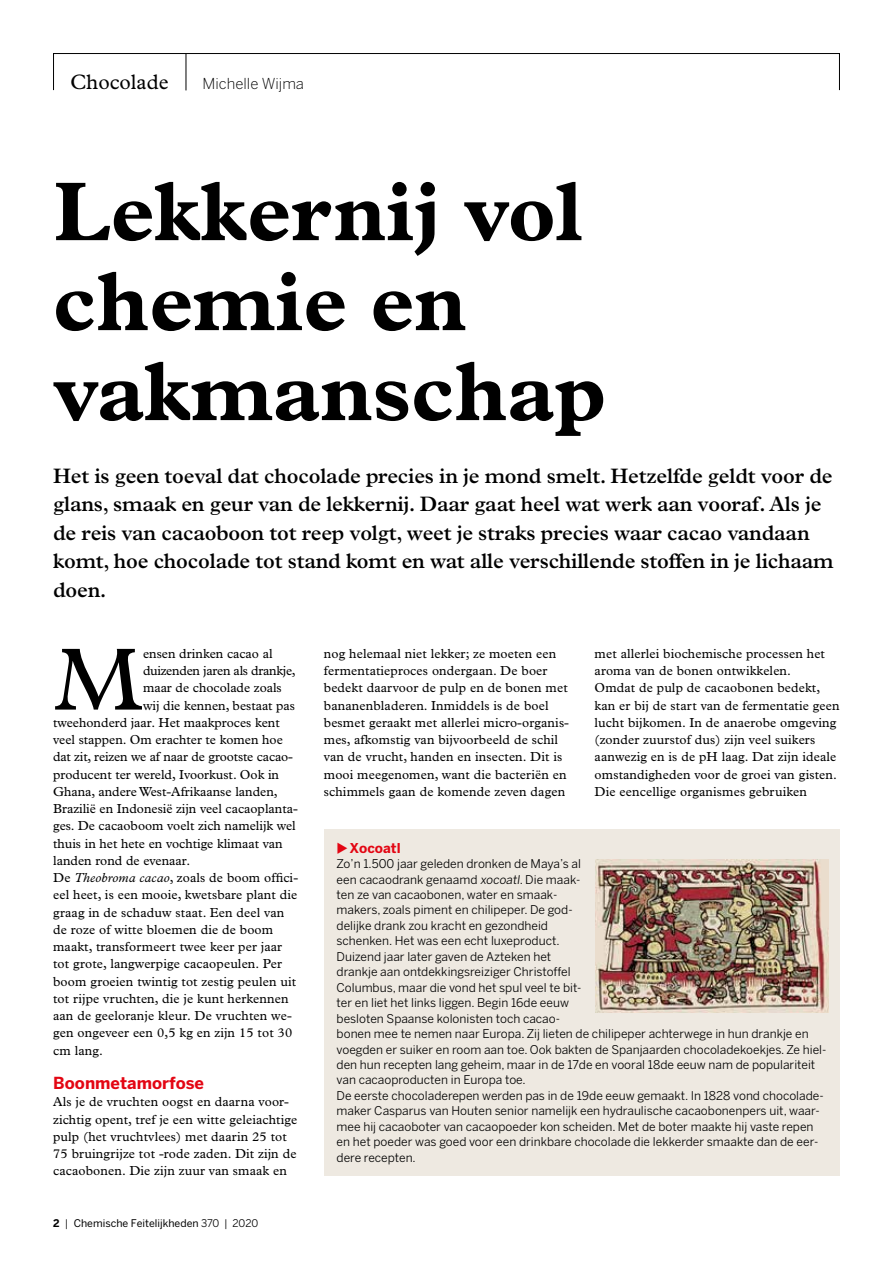
<style>
.page{position:relative;width:893px;height:1263px;background:#fff}
.page>*{position:absolute;margin:0;border:0;box-sizing:border-box;transform-origin:0 0}
.t1{font:88.95px "Plantin Std";color:#000}
.t2{font:700 84px/90px "Plantin Std";color:#000}
.t3{font:600 21px/28.5px "Plantin Std";letter-spacing:-.01em;color:#000}
.t4{font:21px "Plantin Std";color:#000}
.t5{font:700 16.5px "Benton Sans";color:#e30613}
.t6{font:300 15px "Benton Sans";color:#000}
.t7{font:700 13.5px "Benton Sans";color:#e30613}
.t8{font:13.2px/17.2px "Plantin Std";letter-spacing:.01em;color:#000}
.t9{font:13.2px "Plantin Std";letter-spacing:-.01em;color:#000}
.t10{font:13.2px "Plantin Std";letter-spacing:-.02em;color:#000}
.t11{font:12px/15.5px "Benton Sans";color:#000}
.t12{font:10.5px "Benton Sans";color:#000}
.s1{font-style:italic}
.s2{font-weight:700}
.s3{font-style:inherit}
</style>
<div class="page">
<div style="left:53px;top:53px;width:787px;height:37px;border:1px solid #000"></div>
<hr style="left:186px;top:54px;width:1px;height:36px;background:#000">
<div style="left:324px;top:829px;width:516px;height:347px;background:#eee9e1"></div>
<img style="left:596px;top:859px;width:232px;height:154px">
<h3 class="t4" style="left:70px;top:69px;width:100px">Chocolade</h3>
<p class="t6" style="left:203px;top:74px;width:103px">Michelle Wijma</p>
<h2 class="t2" style="left:53px;top:166px;width:555px">Lekkernij vol chemie en vakmanschap</h2>
<p class="t3" style="left:53px;top:461px;width:782px">Het is geen toeval dat chocolade precies in je mond smelt. Hetzelfde geldt voor de glans, smaak en geur van de lekkernij. Daar gaat heel wat werk aan vooraf. Als je de reis van cacaoboon tot reep volgt, weet je straks precies waar cacao vandaan komt, hoe chocolade tot stand komt en wat alle verschillende stoffen in je lichaam doen.</p>
<h1 class="t1" style="left:53px;top:629px;width:91px">M</h1>
<p class="t8" style="left:143px;top:645px;width:131px">ensen drinken cacao al</p>
<p class="t10" style="left:143px;top:663px;width:154px">duizenden jaren als drankje,</p>
<p class="t8" style="left:143px;top:679px;width:140px">maar de chocolade zoals</p>
<p class="t8" style="left:143px;top:697px;width:153px">wij die kennen, bestaat pas</p>
<p class="t8" style="left:53px;top:714px;width:228px">tweehonderd jaar. Het maakproces kent</p>
<p class="t8" style="left:53px;top:731px;width:231px">veel stappen. Om erachter te komen hoe</p>
<p class="t9" style="left:53px;top:749px;width:241px">dat zit, reizen we af naar de grootste cacao-</p>
<p class="t8" style="left:53px;top:766px;width:227px">producent ter wereld, Ivoorkust. Ook in</p>
<p class="t8" style="left:53px;top:783px;width:226px">Ghana, andere West-Afrikaanse landen,</p>
<p class="t8" style="left:53px;top:800px;width:246px">Brazilië en Indonesië zijn veel cacaoplanta-</p>
<p class="t8" style="left:53px;top:817px;width:244px">ges. De cacaoboom voelt zich namelijk wel</p>
<p class="t8" style="left:53px;top:834px;width:231px">thuis in het hete en vochtige klimaat van</p>
<p class="t8" style="left:53px;top:852px;width:139px">landen rond de evenaar.</p>
<p class="t8" style="left:53px;top:869px;width:246px">De <span class="s1">Theobroma cacao</span>, zoals de boom offici-</p>
<p class="t8" style="left:53px;top:886px;width:246px">eel heet, is een mooie, kwetsbare plant die</p>
<p class="t8" style="left:53px;top:903px;width:233px">graag in de schaduw staat. Een deel van</p>
<p class="t8" style="left:53px;top:921px;width:222px">de roze of witte bloemen die de boom</p>
<p class="t8" style="left:53px;top:938px;width:231px">maakt, transformeert twee keer per jaar</p>
<p class="t8" style="left:53px;top:955px;width:230px">tot grote, langwerpige cacaopeulen. Per</p>
<p class="t8" style="left:53px;top:972px;width:245px">boom groeien twintig tot zestig peulen uit</p>
<p class="t8" style="left:53px;top:990px;width:237px">tot rijpe vruchten, die je kunt herkennen</p>
<p class="t8" style="left:53px;top:1007px;width:240px">aan de geeloranje kleur. De vruchten we-</p>
<p class="t8" style="left:53px;top:1024px;width:241px">gen ongeveer een 0,5 kg en zijn 15 tot 30</p>
<p class="t8" style="left:53px;top:1041px;width:51px">cm lang.</p>
<p class="t5" style="left:53px;top:1073px;width:152px">Boonmetamorfose</p>
<p class="t8" style="left:53px;top:1093px;width:246px">Als je de vruchten oogst en daarna voor&shy;zichtig opent, tref je een witte geleiachtige pulp (het vruchtvlees) met daarin 25 tot 75 bruingrijze tot -rode zaden. Dit zijn de cacaobonen. Die zijn zuur van smaak en</p>
<p class="t12" style="left:53px;top:1217px;width:207px"><span class="s2">2</span> <span class="s3">|</span> Chemische Feitelijkheden <span class="s3">370 | 2020</span></p>
<p class="t8" style="left:324px;top:645px;width:247px">nog helemaal niet lekker; ze moeten een fermentatieproces ondergaan. De boer bedekt daarvoor de pulp en de bonen met bananenbladeren. Inmiddels is de boel besmet geraakt met allerlei micro-organis&shy;mes, afkomstig van bijvoorbeeld de schil van de vrucht, handen en insecten. Dit is mooi meegenomen, want die bacteriën en schimmels gaan de komende zeven dagen</p>
<p class="t8" style="left:595px;top:645px;width:247px">met allerlei biochemische processen het aroma van de bonen ontwikkelen.<br>Omdat de pulp de cacaobonen bedekt, kan er bij de start van de fermentatie geen lucht bijkomen. In de anaerobe omgeving (zonder zuurstof dus) zijn veel suikers aanwezig en is de pH laag. Dat zijn ideale omstandigheden voor de groei van gisten.<br>Die eencellige organismes gebruiken</p>
<p class="t7" style="left:337px;top:840px;width:66px">◆Xocoatl</p>
<p class="t11" style="left:337px;top:856px;width:491px">Zo’n 1.500 jaar geleden dronken de Maya’s al<br>een cacaodrank genaamd xocoatl. Die maak-<br>ten ze van cacaobonen, water en smaak-<br>makers, zoals piment en chilipeper. De god-<br>delijke drank zou kracht en gezondheid<br>schenken. Het was een echt luxeproduct.<br>Duizend jaar later gaven de Azteken het<br>drankje aan ontdekkingsreiziger Christoffel<br>Columbus, maar die vond het spul veel te bit-<br>ter en liet het links liggen. Begin 16de eeuw<br>besloten Spaanse kolonisten toch cacao-<br>bonen mee te nemen naar Europa. Zij lieten de chilipeper achterwege in hun drankje en voegden er suiker en room aan toe. Ook bakten de Spanjaarden chocoladekoekjes. Ze hiel&shy;den hun recepten lang geheim, maar in de 17de en vooral 18de eeuw nam de populariteit van cacaoproducten in Europa toe.<br>De eerste chocoladerepen werden pas in de 19de eeuw gemaakt. In 1828 vond chocolade&shy;maker Casparus van Houten senior namelijk een hydraulische cacaobonenpers uit, waar&shy;mee hij cacaoboter van cacaopoeder kon scheiden. Met de boter maakte hij vaste repen en het poeder was goed voor een drinkbare chocolade die lekkerder smaakte dan de eer&shy;dere recepten.</p>
</div>
